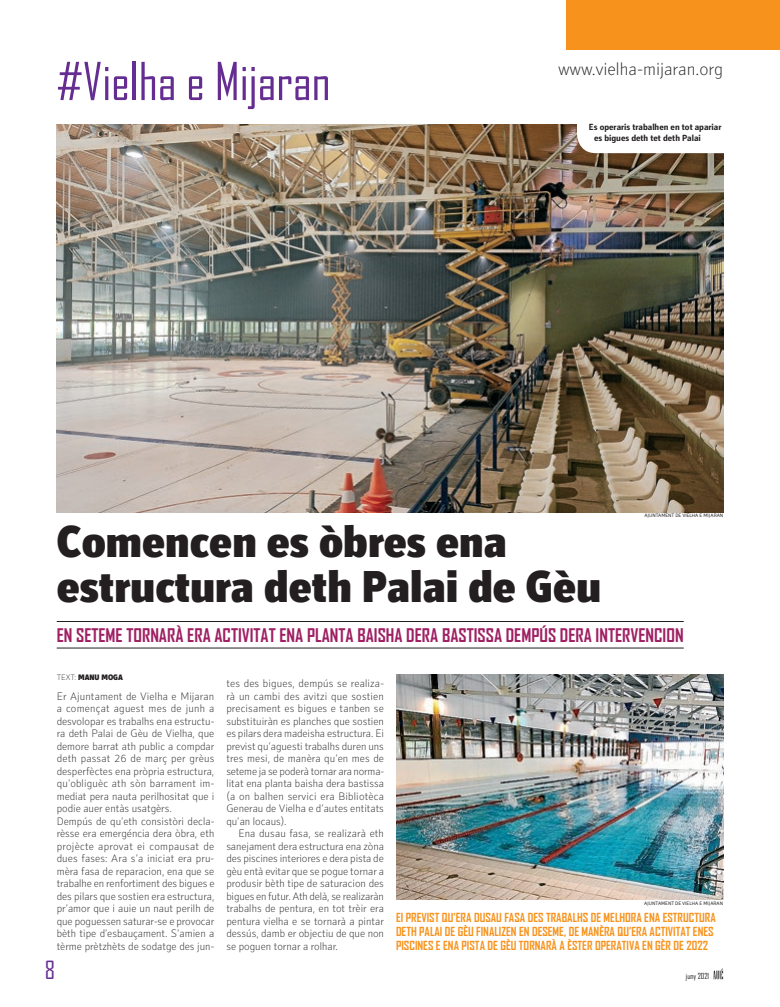
<style>
.page{position:relative;width:780px;height:1007px;background:#fff}
.page>*{position:absolute;margin:0;border:0;box-sizing:border-box;transform-origin:0 0}
.t1{font:50px "Agency FB";color:#652d91}
.t2{font:900 45px/45px "Secca Std";color:#231f20}
.t3{font:24px "Agency FB";color:#652d91}
.t4{font:700 18px "Agency FB";color:#9e1f62}
.t5{font:100 18px "Secca Std";color:#231f20}
.t6{font:700 12px/14.4px "Agency FB";color:#f7931d}
.t7{font:100 11px/12.5px "Secca Std";color:#231f20;text-align:justify}
.t8{font:700 9px/10.8px "Secca Std";color:#231f20}
.t9{font:900 8px "Secca Std";color:#231f20}
.t10{font:8px "Agency FB";color:#231f20}
.t11{font:5px "Secca Std";color:#231f20}
.s1{font-weight:100}
</style>
<div class="page">
<svg style="left:713px;top:968px;width:10px;height:11px"></svg>
<div style="left:566px;top:0;width:214px;height:49px;background:#f7931d"></div>
<hr style="left:57px;top:621px;width:626px;height:1px;background:#231f20">
<hr style="left:57px;top:647px;width:626px;height:1px;background:#231f20">
<img style="left:57px;top:124px;width:666px;height:388px">
<img style="left:396px;top:674px;width:327px;height:225px">
<svg style="left:577px;top:124px;width:146px;height:29px"></svg>
<h1 class="t1" style="left:57px;top:51px;width:275px">#Vielha e Mijaran</h1>
<h3 class="t5" style="left:558px;top:58px;width:167px">www.vielha-mijaran.org</h3>
<p class="t8" style="left:594px;top:122px;width:129px;text-indent:-5px">Es operaris trabalhen en tot apariar es bigues deth tet deth Palai</p>
<p class="t11" style="left:644px;top:512px;width:80px">AJUNTAMENT DE VIELHA E MIJARAN</p>
<h2 class="t2" style="left:57px;top:520px;width:546px">Comencen es òbres ena estructura deth Palai de Gèu</h2>
<h3 class="t4" style="left:57px;top:623px;width:28px">EN SETEME</h3>
<h3 class="t4" style="left:126px;top:623px;width:96px">TORNARÀ ERA ACTIVITAT</h3>
<h3 class="t4" style="left:279px;top:623px;width:37px">ENA PLANTA</h3>
<h3 class="t4" style="left:357px;top:623px;width:9px">BAISHA</h3>
<h3 class="t4" style="left:406px;top:623px;width:9px">DERA</h3>
<h3 class="t4" style="left:442px;top:623px;width:9px">BASTISSA</h3>
<h3 class="t4" style="left:506px;top:623px;width:10px">DEMP</h3>
<h3 class="t4" style="left:539px;top:623px;width:30px">ÚS DERA</h3>
<h3 class="t4" style="left:595px;top:623px;width:8px">INTERVENCI</h3>
<h3 class="t4" style="left:666px;top:623px;width:19px">ON</h3>
<p class="t9" style="left:57px;top:673px;width:68px"><span class="s1">TEXT:</span> MANU MOGA</p>
<p class="t7" style="left:57px;top:690px;width:159px;text-align:left">Er Ajuntament de Vielha e Mijaran a començat aguest mes de junh a desvolopar es trabalhs ena estructu&shy;ra deth Palai de Gèu de Vielha, que demore barrat ath public a compdar deth passat 26 de març per grèus desperfèctes ena pròpria estructura, qu’obliguèc ath sòn barrament im&shy;mediat pera nauta perilhositat que i podie auer entàs usatgèrs.<br>Dempús de qu’eth consistòri decla&shy;rèsse era emergéncia dera òbra, eth projècte aprovat ei compausat de dues fases: Ara s’a iniciat era pru&shy;mèra fasa de reparacion, ena que se trabalhe en renfortiment des bigues e des pilars que sostien era estructura, pr’amor que i auie un naut perilh de que poguessen saturar-se e provocar bèth tipe d’esbauçament. S’amien a tèrme prètzhèts de sodatge des jun-</p>
<p class="t7" style="left:226px;top:677px;width:159px">tes des bigues, dempús se realiza&shy;rà un cambi des avitzi que sostien precisament es bigues e tanben se substituiràn es planches que sostien es pilars dera madeisha estructura. Ei previst qu’aguesti trabalhs duren uns tres mesi, de manèra qu’en mes de seteme ja se poderà tornar ara norma&shy;litat ena planta baisha dera bastissa (a on balhen servici era Bibliotèca Generau de Vielha e d’autes entitats qu’an locaus).</p>
<p class="t7" style="left:226px;top:827px;width:159px;text-indent:12px">Ena dusau fasa, se realizarà eth sanejament dera estructura ena zòna des piscines interiores e dera pista de gèu entà evitar que se pogue tornar a produsir bèth tipe de saturacion des bigues en futur. Ath delà, se realizaràn trabalhs de pentura, en tot trèir era pentura vielha e se tornarà a pintar dessús, damb er objectiu de que non se poguen tornar a rolhar.</p>
<p class="t11" style="left:644px;top:900px;width:80px">AJUNTAMENT DE VIELHA E MIJARAN</p>
<p class="t6" style="left:396px;top:909px;width:321px">EI PREVIST QU’ERA DUSAU FASA DES TRABALHS DE MELHORA ENA ESTRUCTURA<br>DETH PALAI DE GÈU FINALIZEN EN DESEME, DE MANÈRA QU’ERA ACTIVITAT ENES<br>PISCINES E ENA PISTA DE GÈU TORNARÀ A ÈSTER OPERATIVA EN GÈR DE 2022</p>
<h3 class="t3" style="left:45px;top:955px;width:12px">8</h3>
<p class="t10" style="left:686px;top:971px;width:25px">juny 2021</p>
</div>
